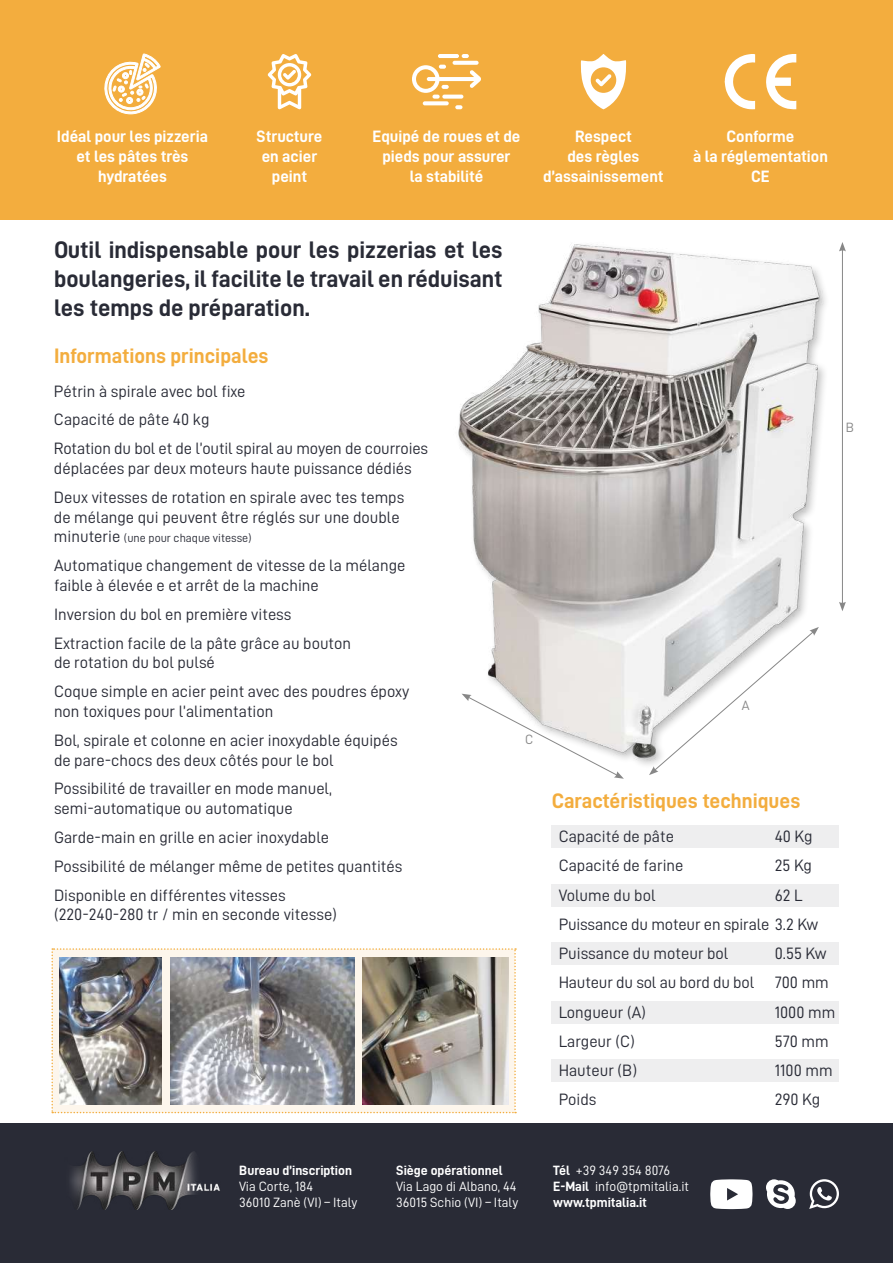
<style>
.page{position:relative;width:893px;height:1263px;background:#fff}
.page>*{position:absolute;margin:0;border:0;box-sizing:border-box;transform-origin:0 0}
.t1{font:24px/28.8px "D DIN Bold";color:#292b36;text-align:justify}
.t2{font:21px "D DIN Bold";color:#f3ad3e}
.t3{font:16.5px/28.8px "D DIN";color:#292b36}
.t4{font:16.5px/19.8px "D DIN Bold";color:#fff;text-align:center}
.t5{font:13.5px/16.2px "D DIN";color:#fff}
.t6{font:13.5px "D DIN Bold";color:#fff}
.t7{font:13.5px "D DIN";color:#878787}
.t8{font:12px "D DIN";color:#292b36}
.s1{font-size:16.5px}
.s2{font-family:"D DIN Bold"}
</style>
<div class="page">
<div style="left:552px;top:825px;width:287px;height:22px;background:#eeeeef"></div>
<div style="left:552px;top:884px;width:287px;height:23px;background:#eeeeef"></div>
<div style="left:552px;top:942px;width:287px;height:23px;background:#eeeeef"></div>
<div style="left:552px;top:1001px;width:287px;height:23px;background:#eeeeef"></div>
<div style="left:552px;top:1059px;width:287px;height:22px;background:#eeeeef"></div>
<img style="left:458px;top:244px;width:368px;height:521px">
<svg style="left:52px;top:949px;width:463px;height:163px;background:#f5ede2"></svg>
<svg style="left:649px;top:627px;width:170px;height:148px"></svg>
<hr style="left:842px;top:249px;width:1px;height:355px;background:#878787">
<svg style="left:839px;top:242px;width:7px;height:9px"></svg>
<svg style="left:839px;top:602px;width:7px;height:9px"></svg>
<svg style="left:462px;top:694px;width:162px;height:85px"></svg>
<img style="left:59px;top:957px;width:103px;height:147px">
<img style="left:170px;top:957px;width:184px;height:147px">
<img style="left:363px;top:957px;width:145px;height:147px">
<div style="left:0;top:0;width:893px;height:219px;background:#f3ad3e"></div>
<svg style="left:580px;top:54px;width:47px;height:55px"></svg>
<svg style="left:268px;top:54px;width:43px;height:55px"></svg>
<svg style="left:766px;top:54px;width:30px;height:55px"></svg>
<svg style="left:725px;top:54px;width:30px;height:55px"></svg>
<svg style="left:453px;top:61px;width:26px;height:4px"></svg>
<hr style="left:438px;top:54px;width:21px;height:4px;background:#fff;border-radius:2px">
<svg style="left:462px;top:54px;width:7px;height:4px"></svg>
<svg style="left:423px;top:101px;width:26px;height:4px"></svg>
<svg style="left:412px;top:65px;width:69px;height:34px"></svg>
<svg style="left:455px;top:105px;width:7px;height:4px"></svg>
<svg style="left:104px;top:53px;width:57px;height:61px"></svg>
<div style="left:0;top:1123px;width:893px;height:140px;background:#292b36"></div>
<img style="left:70px;top:1151px;width:150px;height:58px">
<svg style="left:766px;top:1179px;width:30px;height:30px"></svg>
<svg style="left:710px;top:1179px;width:42px;height:30px"></svg>
<svg style="left:809px;top:1179px;width:30px;height:30px"></svg>
<p class="t4" style="left:57px;top:126px;width:152px">Idéal pour les pizzeria et les pâtes très hydratées</p>
<p class="t4" style="left:543px;top:126px;width:122px">Respect<br>des règles d’assainissement</p>
<p class="t4" style="left:373px;top:126px;width:149px">Equipé de roues et de pieds pour assurer<br>la stabilité</p>
<p class="t4" style="left:693px;top:126px;width:136px">Conforme<br>à la réglementation<br>CE</p>
<p class="t4" style="left:257px;top:126px;width:67px">Structure en acier peint</p>
<h1 class="t1" style="left:54px;top:235px;width:450px">Outil indispensable pour les pizzerias et les boulangeries, il facilite le travail en réduisant les temps de préparation.</h1>
<p class="t2" style="left:54px;top:344px;width:216px">Informations principales</p>
<p class="t3" style="left:54px;top:376px;width:376px">Pétrin à spirale avec bol fixe<br>Capacité de pâte 40 kg<br>Rotation du bol et de l’outil spiral au moyen de courroies</p>
<p class="t3" style="left:54px;top:453px;width:359px">déplacées par deux moteurs haute puissance dédiés<br>Deux vitesses de rotation en spirale avec tes temps</p>
<p class="t3" style="left:54px;top:502px;width:347px">de mélange qui peuvent être réglés sur une double</p>
<p class="t8" style="left:54px;top:532px;width:199px"><span class="s1">minuterie</span> (une pour chaque vitesse)</p>
<p class="t3" style="left:54px;top:555px;width:353px;line-height:19.8px">Automatique changement de vitesse de la mélange faible à élevée e et arrêt de la machine</p>
<p class="t3" style="left:54px;top:599px;width:299px">Inversion du bol en première vitess<br>Extraction facile de la pâte grâce au bouton</p>
<p class="t3" style="left:54px;top:648px;width:357px">de rotation du bol pulsé<br>Coque simple en acier peint avec des poudres époxy</p>
<p class="t3" style="left:54px;top:696px;width:345px">non toxiques pour l’alimentation<br>Bol, spirale et colonne en acier inoxydable équipés</p>
<p class="t3" style="left:54px;top:745px;width:281px">de pare-chocs des deux côtés pour le bol<br>Possibilité de travailler en mode manuel,</p>
<p class="t3" style="left:54px;top:794px;width:350px">semi-automatique ou automatique<br>Garde-main en grille en acier inoxydable Possibilité de mélanger même de petites quantités Disponible en différentes vitesses</p>
<p class="t3" style="left:54px;top:900px;width:285px">(220-240-280 tr / min en seconde vitesse)</p>
<p class="t7" style="left:846px;top:420px;width:10px">B</p>
<p class="t7" style="left:525px;top:732px;width:10px">C</p>
<p class="t7" style="left:742px;top:698px;width:9px">A</p>
<p class="t2" style="left:552px;top:789px;width:250px">Caractéristiques techniques</p>
<p class="t3" style="left:559px;top:822px;width:117px">Capacité de pâte</p>
<p class="t3" style="left:775px;top:822px;width:39px">40 Kg</p>
<p class="t3" style="left:559px;top:851px;width:126px">Capacité de farine</p>
<p class="t3" style="left:775px;top:851px;width:39px">25 Kg</p>
<p class="t3" style="left:559px;top:880px;width:98px">Volume du bol</p>
<p class="t3" style="left:559px;top:880px;width:261px;line-height:29.2px;text-indent:216px">62 L<br>Puissance du moteur en spirale 3.2 Kw<br>Puissance du moteur bol</p>
<p class="t3" style="left:559px;top:938px;width:272px;line-height:29.2px;text-indent:216px">0.55 Kw<br>Hauteur du sol au bord du bol 700 mm<br>Longueur (A)</p>
<p class="t3" style="left:775px;top:997px;width:62px">1000 mm</p>
<p class="t3" style="left:559px;top:1026px;width:78px">Largeur (C)</p>
<p class="t3" style="left:775px;top:1026px;width:56px">570 mm</p>
<p class="t3" style="left:559px;top:1056px;width:80px">Hauteur (B)</p>
<p class="t3" style="left:775px;top:1056px;width:59px">1100 mm</p>
<p class="t3" style="left:559px;top:1085px;width:39px">Poids</p>
<p class="t3" style="left:775px;top:1085px;width:47px">290 Kg</p>
<p class="t6" style="left:239px;top:1163px;width:114px">Bureau d’inscription</p>
<p class="t5" style="left:239px;top:1178px;width:120px">Via Corte, 184<br>36010 Zanè (VI) – Italy</p>
<p class="t6" style="left:396px;top:1163px;width:108px">Siège opérationnel</p>
<p class="t5" style="left:396px;top:1178px;width:123px">Via Lago di Albano, 44<br>36015 Schio (VI) – Italy</p>
<p class="t5" style="left:553px;top:1162px;width:137px"><span class="s2">Tél</span> +39 349 354 8076<br><span class="s2">E-Mail</span> info@tpmitalia.it</p>
<p class="t6" style="left:553px;top:1195px;width:95px">www.tpmitalia.it</p>
</div>
